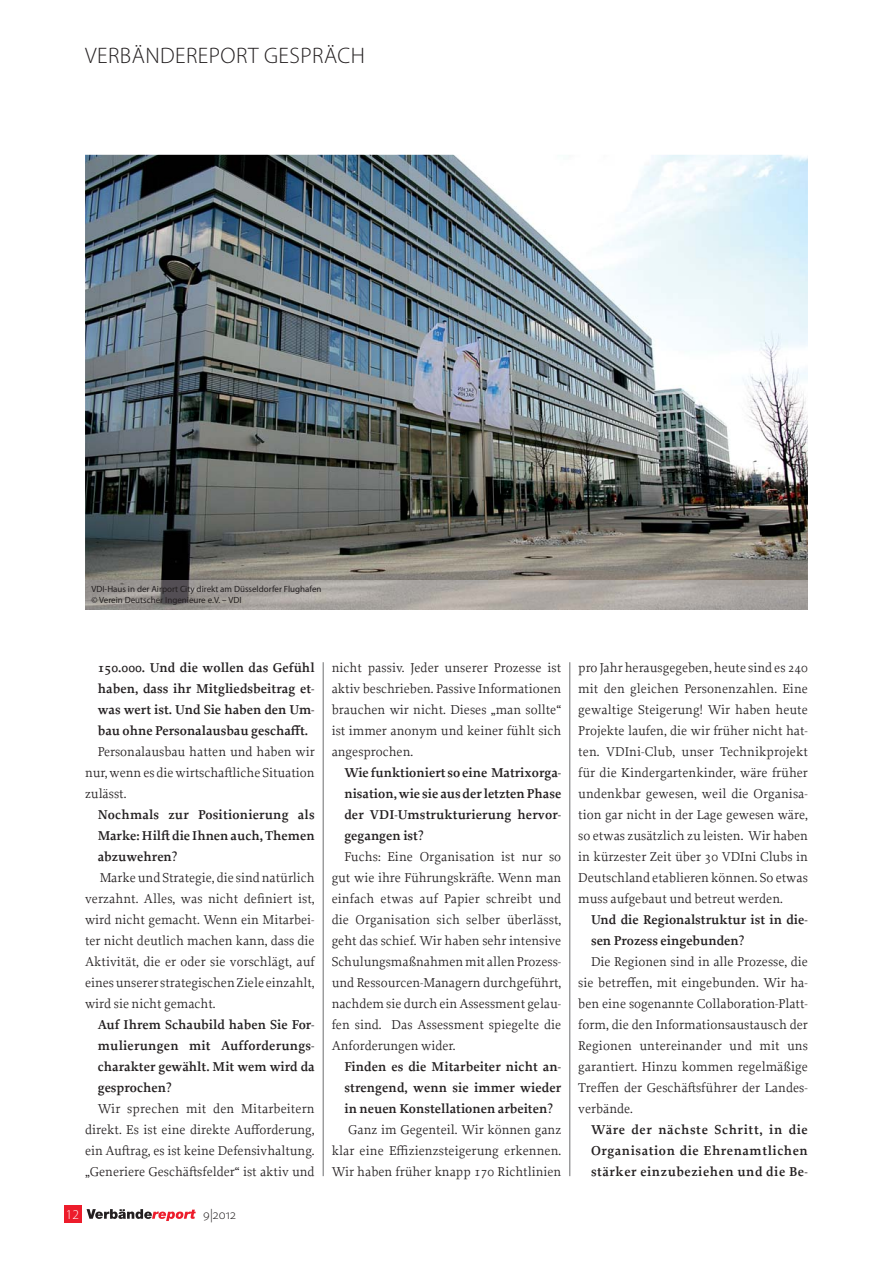
<style>
.page{position:relative;width:893px;height:1263px;background:#fff}
.page>*{position:absolute;margin:0;border:0;box-sizing:border-box;transform-origin:0 0}
.t1{font:300 22.5px "Myriad Pro";letter-spacing:.02em;color:#231f20}
.t2{font:13.5px/21px "Proforma";color:#231f20;text-align:justify}
.t3{font:600 13.5px/21px "Proforma";color:#231f20;text-align:justify}
.t4{font:300 13.5px "Myriad Pro";color:#231f20}
.t5{font:300 13.5px "Myriad Pro";color:#fff}
.t6{font:9px/10.5px "Myriad Pro";color:#231f20}
</style>
<div class="page">
<hr style="left:323px;top:662px;width:1px;height:514px;background:#6d6e70">
<hr style="left:570px;top:662px;width:1px;height:514px;background:#6d6e70">
<div style="left:64px;top:1205px;width:18px;height:17px;background:#ed1c2b"></div>
<svg style="left:87px;top:1209px;width:109px;height:12px"></svg>
<img style="left:85px;top:155px;width:723px;height:426px">
<img style="left:85px;top:581px;width:723px;height:28px">
<h1 class="t1" style="left:85px;top:47px;width:281px">VERBÄNDEREPORT GESPRÄCH</h1>
<p class="t6" style="left:91px;top:585px;width:232px">VDI-Haus in der Airport City direkt am Düsseldorfer Flughafen © Verein Deutscher Ingenieure e.V. – VDI</p>
<p class="t3" style="left:98px;top:658px;width:218px">150.000. Und die wollen das Gefühl haben, dass ihr Mitgliedsbeitrag et&shy;was wert ist. Und Sie haben den Um&shy;bau ohne Personalausbau geschafft.</p>
<p class="t2" style="left:85px;top:742px;width:231px;text-indent:13px">Personalausbau hatten und haben wir nur, wenn es die wirtschaftliche Situation zulässt.</p>
<p class="t3" style="left:98px;top:805px;width:218px">Nochmals zur Positionierung als Marke: Hilft die Ihnen auch, Themen abzuwehren?</p>
<p class="t2" style="left:85px;top:868px;width:231px;text-indent:15px">Marke und Strategie, die sind natürlich verzahnt. Alles, was nicht definiert ist, wird nicht gemacht. Wenn ein Mitarbei&shy;ter nicht deutlich machen kann, dass die Aktivität, die er oder sie vorschlägt, auf eines unserer strategischen Ziele einzahlt, wird sie nicht gemacht.</p>
<p class="t3" style="left:98px;top:1015px;width:218px">Auf Ihrem Schaubild haben Sie For&shy;mulierungen mit Aufforderungs&shy;charakter gewählt. Mit wem wird da gesprochen?</p>
<p class="t2" style="left:85px;top:1099px;width:231px;text-indent:13px">Wir sprechen mit den Mitarbeitern direkt. Es ist eine direkte Aufforderung, ein Auftrag, es ist keine Defensivhaltung. „Generiere Geschäftsfelder“ ist aktiv und</p>
<p class="t5" style="left:66px;top:1209px;width:15px">12</p>
<p class="t4" style="left:203px;top:1209px;width:34px">9|2012</p>
<p class="t2" style="left:332px;top:658px;width:231px">nicht passiv. Jeder unserer Prozesse ist aktiv beschrieben. Passive Informationen brauchen wir nicht. Dieses „man sollte“ ist immer anonym und keiner fühlt sich angesprochen.</p>
<p class="t3" style="left:344px;top:763px;width:218px">Wie funktioniert so eine Matrixorga&shy;nisation, wie sie aus der letzten Phase der VDI-Umstrukturierung hervor&shy;gegangen ist?</p>
<p class="t2" style="left:332px;top:847px;width:231px;text-indent:13px">Fuchs: Eine Organisation ist nur so gut wie ihre Führungskräfte. Wenn man einfach etwas auf Papier schreibt und die Organisation sich selber überlässt, geht das schief. Wir haben sehr intensive Schulungsmaßnahmen mit allen Prozess&shy;und Ressourcen-Managern durchgeführt, nachdem sie durch ein Assessment gelau&shy;fen sind. Das Assessment spiegelte die Anforderungen wider.</p>
<p class="t3" style="left:344px;top:1057px;width:218px">Finden es die Mitarbeiter nicht an&shy;strengend, wenn sie immer wieder in neuen Konstellationen arbeiten?</p>
<p class="t2" style="left:332px;top:1120px;width:231px;text-indent:17px">Ganz im Gegenteil. Wir können ganz klar eine Effizienzsteigerung erkennen.<br>Wir haben früher knapp 170 Richtlinien</p>
<p class="t2" style="left:578px;top:658px;width:231px">pro Jahr herausgegeben, heute sind es 240 mit den gleichen Personenzahlen. Eine gewaltige Steigerung! Wir haben heute Projekte laufen, die wir früher nicht hat&shy;ten. VDIni-Club, unser Technikprojekt für die Kindergartenkinder, wäre früher undenkbar gewesen, weil die Organisa&shy;tion gar nicht in der Lage gewesen wäre, so etwas zusätzlich zu leisten. Wir haben in kürzester Zeit über 30 VDIni Clubs in Deutschland etablieren können. So etwas muss aufgebaut und betreut werden.</p>
<p class="t3" style="left:591px;top:910px;width:218px">Und die Regionalstruktur ist in die&shy;sen Prozess eingebunden?</p>
<p class="t2" style="left:578px;top:952px;width:231px;text-indent:13px">Die Regionen sind in alle Prozesse, die sie betreffen, mit eingebunden. Wir ha&shy;ben eine sogenannte Collaboration-Platt&shy;form, die den Informationsaustausch der Regionen untereinander und mit uns garantiert. Hinzu kommen regelmäßige Treffen der Geschäftsführer der Landes&shy;verbände.</p>
<p class="t3" style="left:591px;top:1120px;width:218px">Wäre der nächste Schritt, in die Organisation die Ehrenamtlichen stärker einzubeziehen und die Be-</p>
</div>
